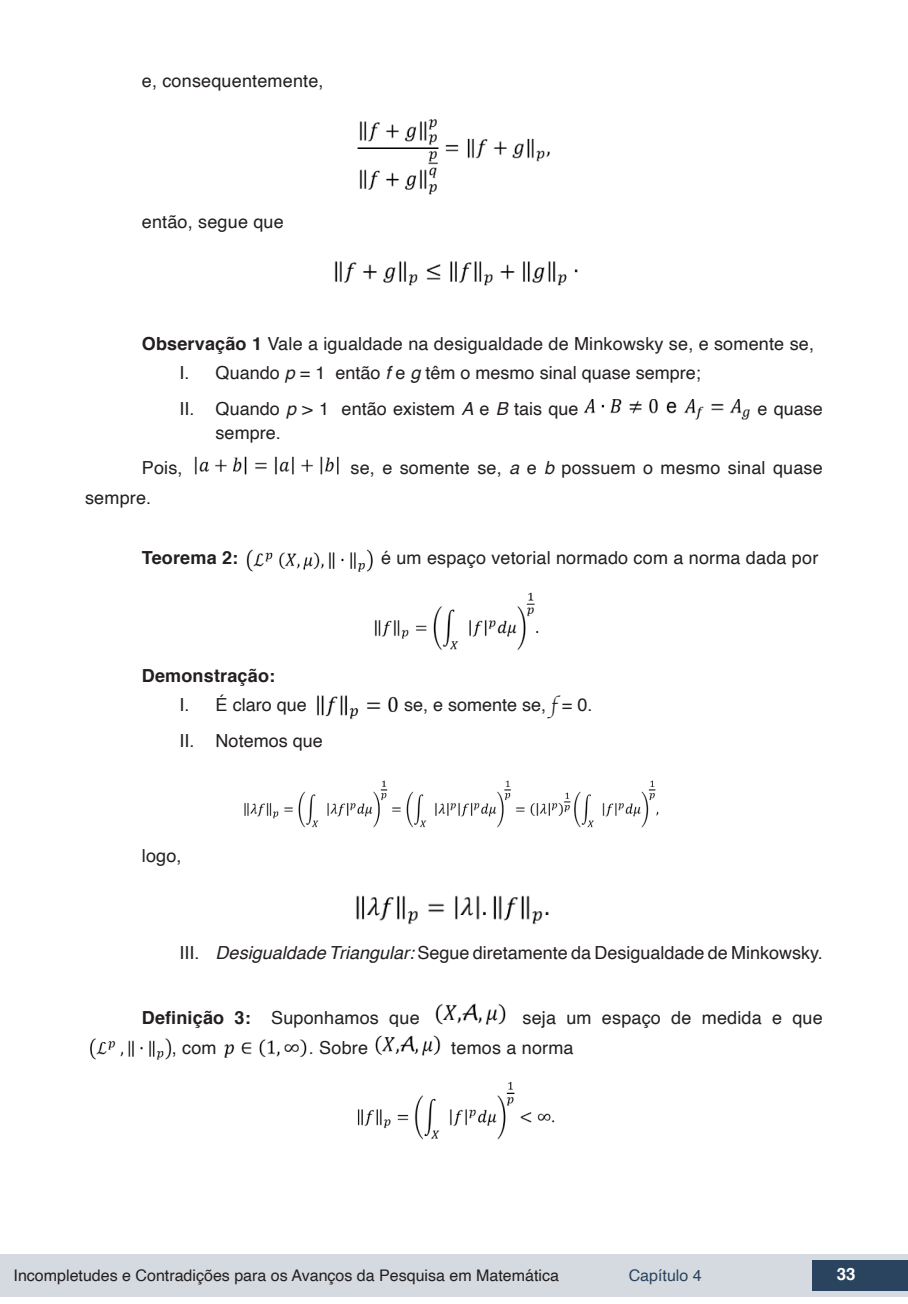
<style>
.page{position:relative;width:908px;height:1304px;background:#fff}
.page>*{position:absolute;margin:0;border:0;box-sizing:border-box;transform-origin:0 0}
.txt{font:18px "Helvetica";letter-spacing:.01em;color:#231f20}
.lista_romanos{font:18px "Helvetica";color:#231f20}
.txt-2{font:700 18px "Helvetica";letter-spacing:.01em;color:#231f20}
.t1{font:700 16.8px "Helvetica";color:#fff}
.t2{font:16px "Helvetica";color:#231f20}
.t3{font:16px "Helvetica";color:#2a435e}
.s1{font-weight:700}
.s2{font-style:italic}
.s3{font-family:"Apple Chancery"}
</style>
<div class="page">
<div style="left:0;top:1254px;width:906px;height:43px;background:#d4dadf"></div>
<div style="left:812px;top:1261px;width:95px;height:30px;background:#2a435e"></div>
<img style="left:357px;top:119px;width:193px;height:76px">
<img style="left:334px;top:261px;width:244px;height:25px">
<img style="left:584px;top:399px;width:166px;height:21px">
<img style="left:194px;top:456px;width:145px;height:19px">
<img style="left:246px;top:549px;width:127px;height:23px">
<img style="left:374px;top:592px;width:165px;height:58px">
<img style="left:317px;top:695px;width:81px;height:25px">
<img style="left:244px;top:780px;width:415px;height:48px">
<img style="left:356px;top:895px;width:193px;height:30px">
<img style="left:435px;top:1003px;width:71px;height:22px">
<img style="left:90px;top:1038px;width:81px;height:22px">
<img style="left:224px;top:1039px;width:83px;height:19px">
<img style="left:375px;top:1035px;width:66px;height:21px">
<img style="left:357px;top:1081px;width:198px;height:59px">
<p class="txt" style="left:142px;top:67px;width:183px">e, consequentemente,</p>
<p class="txt" style="left:142px;top:207px;width:143px">então, segue que</p>
<p class="txt" style="left:142px;top:330px;width:673px"><span class="s1">Observação 1</span> Vale a igualdade na desigualdade de Minkowsky se, e somente se,</p>
<p class="lista_romanos" style="left:179px;top:359px;width:522px">I. Quando <span class="s2">p</span> = 1 então <span class="s2">f</span> e <span class="s2">g</span> têm o mesmo sinal quase sempre;</p>
<p class="lista_romanos" style="left:179px;top:395px;width:400px">II. Quando <span class="s2">p</span> &gt; 1 então existem <span class="s2">A</span> e <span class="s2">B</span> tais que</p>
<p class="lista_romanos" style="left:757px;top:395px;width:67px">e quase</p>
<p class="lista_romanos" style="left:215px;top:419px;width:67px">sempre.</p>
<p class="txt" style="left:142px;top:454px;width:42px">Pois,</p>
<p class="txt" style="left:350px;top:454px;width:473px">se, e somente se, <span class="s2">a</span> e <span class="s2">b</span> possuem o mesmo sinal quase</p>
<p class="txt" style="left:85px;top:484px;width:68px">sempre.</p>
<p class="txt-2" style="left:142px;top:544px;width:98px">Teorema 2:</p>
<p class="txt" style="left:381px;top:544px;width:438px">é um espaço vetorial normado com a norma dada por</p>
<p class="txt-2" style="left:142px;top:661px;width:135px">Demonstração:</p>
<p class="lista_romanos" style="left:179px;top:691px;width:129px">I. É claro que</p>
<p class="lista_romanos" style="left:404px;top:691px;width:190px">se, e somente se, <span class="s3">f</span> = 0.</p>
<p class="lista_romanos" style="left:179px;top:726px;width:145px">II. Notemos que</p>
<p class="txt" style="left:142px;top:842px;width:41px">logo,</p>
<p class="lista_romanos" style="left:179px;top:938px;width:644px">III. <span class="s2">Desigualdade Triangular:</span> Segue diretamente da Desigualdade de Minkowsky.</p>
<p class="txt" style="left:142px;top:1004px;width:279px"><span class="s1">Definição 3:</span> Suponhamos que</p>
<p class="txt" style="left:522px;top:1004px;width:301px">seja um espaço de medida e que</p>
<p class="txt" style="left:172px;top:1034px;width:46px">, com</p>
<p class="txt" style="left:309px;top:1034px;width:61px">. Sobre</p>
<p class="txt" style="left:451px;top:1034px;width:124px">temos a norma</p>
<p class="t2" style="left:14px;top:1263px;width:546px">Incompletudes e Contradições para os Avanços da Pesquisa em Matemática</p>
<p class="t3" style="left:628px;top:1263px;width:74px">Capítulo 4</p>
<p class="t1" style="left:836px;top:1261px;width:20px">33</p>
</div>
